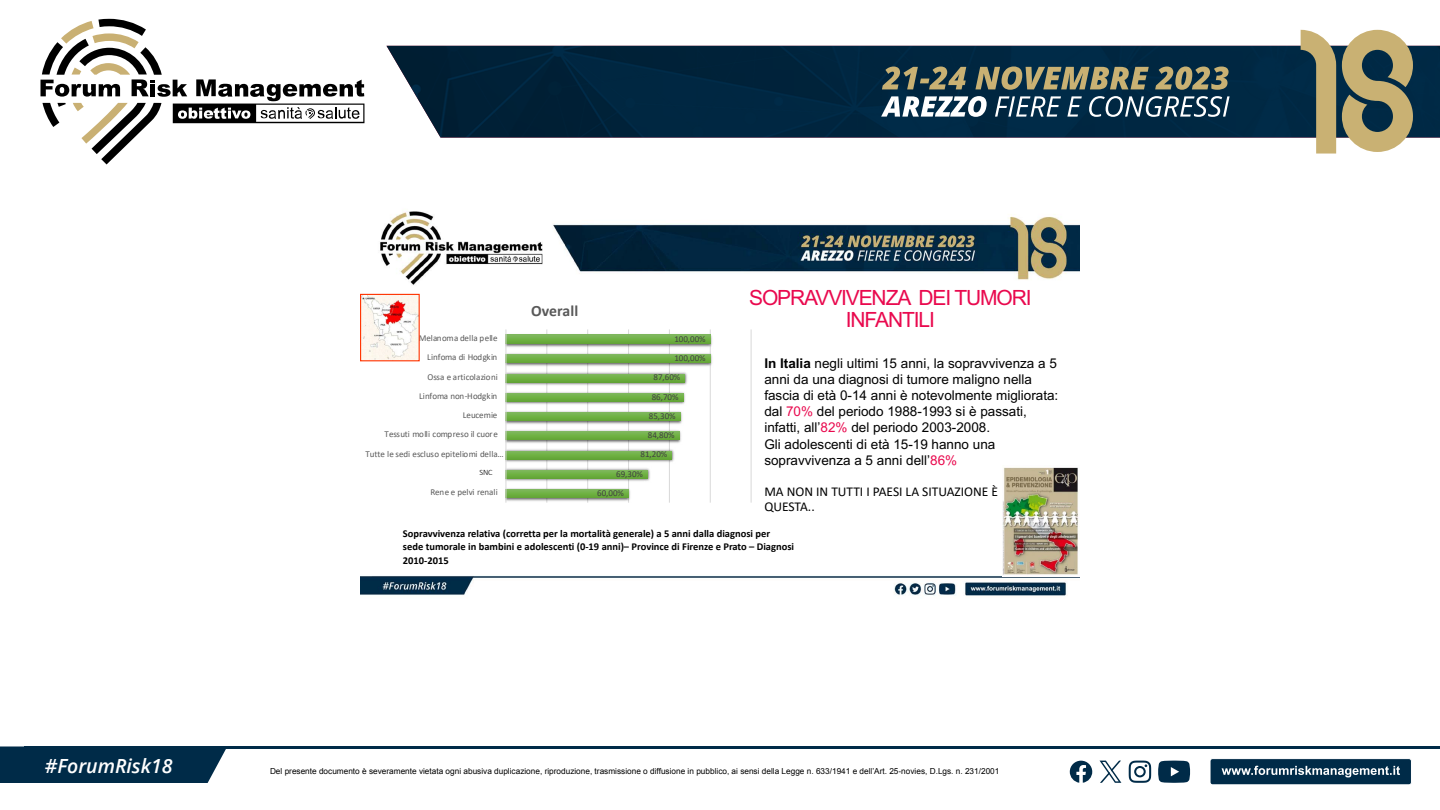
<style>
.page{position:relative;width:1440px;height:810px;background:#fff}
.page>*{position:absolute;margin:0;border:0;box-sizing:border-box;transform-origin:0 0}
.t1{font:21px/21.8px "Arial";letter-spacing:-.055em;color:#e9094e;text-align:center}
.t2{font:italic 600 19.5px "Open Sans";color:#fff}
.t3{font:700 15.75px "Calibri";letter-spacing:.005em;color:#595959}
.t4{font:13.5px/16.1px "Arial";color:#000}
.t5{font:13.5px/15.7px "Calibri";color:#000}
.t6{font:700 10.5px/13.1px "Calibri";color:#000}
.t7{font:9px "Calibri";color:#595959}
.t8{font:9px "Calibri";color:#404040}
.t9{font:9px "Calibri";letter-spacing:-.025em;color:#595959}
.t10{font:8.25px "Arial";color:#000}
.t11{font:300 8.25px "Calibri";color:#000}
.s1{font-weight:700}
.s2{color:#e9094e}
</style>
<div class="page">
<div style="left:0;top:746px;width:226px;height:37px;background:#002b48"></div>
<div style="left:1210px;top:759px;width:201px;height:26px;background:#002b48;border-radius:3px"></div>
<div style="left:1210px;top:758px;width:202px;height:27px;border:1px solid #fff;border-radius:3px"></div>
<svg style="left:1222px;top:766px;width:178px;height:11px"></svg>
<hr style="left:24px;top:746px;width:1416px;height:3px;background:#002b48">
<img style="left:386px;top:46px;width:1054px;height:92px">
<svg style="left:1342px;top:30px;width:71px;height:122px;background:#9a9575"></svg>
<svg style="left:1301px;top:30px;width:35px;height:124px;background:#929074"></svg>
<svg style="left:40px;top:19px;width:324px;height:145px"></svg>
<svg style="left:881px;top:96px;width:349px;height:21px"></svg>
<svg style="left:882px;top:66px;width:347px;height:24px;background:#656c5b"></svg>
<svg style="left:1129px;top:761px;width:22px;height:22px"></svg>
<svg style="left:1158px;top:761px;width:32px;height:22px"></svg>
<svg style="left:1070px;top:761px;width:22px;height:22px"></svg>
<svg style="left:1100px;top:761px;width:21px;height:22px"></svg>
<img style="left:360px;top:211px;width:720px;height:385px">
<hr style="left:547px;top:329px;width:1px;height:174px;background:#d9d9d9">
<hr style="left:587px;top:329px;width:1px;height:174px;background:#d9d9d9">
<hr style="left:628px;top:329px;width:1px;height:174px;background:#d9d9d9">
<hr style="left:669px;top:329px;width:1px;height:174px;background:#d9d9d9">
<hr style="left:710px;top:329px;width:1px;height:174px;background:#d9d9d9">
<hr style="left:751px;top:329px;width:1px;height:174px;background:#d9d9d9">
<img style="left:505px;top:332px;width:209px;height:16px">
<img style="left:505px;top:352px;width:209px;height:15px">
<img style="left:505px;top:371px;width:183px;height:16px">
<img style="left:505px;top:390px;width:182px;height:16px">
<img style="left:505px;top:409px;width:179px;height:16px">
<img style="left:505px;top:429px;width:178px;height:15px">
<img style="left:505px;top:448px;width:170px;height:16px">
<img style="left:505px;top:467px;width:146px;height:16px">
<img style="left:505px;top:486px;width:127px;height:16px">
<svg style="left:507px;top:335px;width:203px;height:9px;background:#70af47"></svg>
<svg style="left:507px;top:354px;width:203px;height:9px;background:#71b048"></svg>
<svg style="left:507px;top:373px;width:178px;height:9px;background:#79b154"></svg>
<svg style="left:507px;top:392px;width:176px;height:9px;background:#7db659"></svg>
<svg style="left:507px;top:412px;width:173px;height:9px;background:#70af47"></svg>
<svg style="left:507px;top:431px;width:172px;height:9px;background:#71b048"></svg>
<svg style="left:507px;top:450px;width:165px;height:9px"></svg>
<svg style="left:507px;top:469px;width:141px;height:9px"></svg>
<svg style="left:507px;top:489px;width:122px;height:9px"></svg>
<hr style="left:506px;top:329px;width:1px;height:174px;background:#d9d9d9">
<div style="left:374px;top:465px;width:124px;height:15px;background:#fff"></div>
<img style="left:362px;top:296px;width:56px;height:63px">
<div style="left:360px;top:294px;width:60px;height:67px;border:1px solid #f30"></div>
<img style="left:1002px;top:465px;width:78px;height:111px">
<p class="t7" style="left:419px;top:332px;width:80px">Melanoma della pelle</p>
<p class="t9" style="left:427px;top:351px;width:71px">Linfoma di Hodgkin</p>
<p class="t7" style="left:427px;top:370px;width:72px">Ossa e articolazioni</p>
<p class="t9" style="left:419px;top:390px;width:80px">Linfoma non-Hodgkin</p>
<p class="t7" style="left:463px;top:409px;width:36px">Leucemie</p>
<p class="t7" style="left:385px;top:428px;width:115px">Tessuti molli compreso il cuore</p>
<p class="t7" style="left:365px;top:447px;width:140px">Tutte le sedi escluso epiteliomi della…</p>
<p class="t7" style="left:468px;top:467px;width:31px">Cervello</p>
<p class="t7" style="left:431px;top:486px;width:69px">Rene e pelvi renali</p>
<p class="t11" style="left:480px;top:467px;width:15px">SNC</p>
<p class="t3" style="left:531px;top:299px;width:49px">Overall</p>
<p class="t8" style="left:674px;top:333px;width:33px">100,00%</p>
<p class="t8" style="left:674px;top:352px;width:33px">100,00%</p>
<p class="t8" style="left:654px;top:371px;width:28px">87,60%</p>
<p class="t8" style="left:652px;top:390px;width:28px">86,70%</p>
<p class="t8" style="left:649px;top:410px;width:28px">85,30%</p>
<p class="t8" style="left:648px;top:429px;width:28px">84,80%</p>
<p class="t8" style="left:640px;top:448px;width:28px">81,20%</p>
<p class="t8" style="left:616px;top:467px;width:28px">69,30%</p>
<p class="t8" style="left:597px;top:487px;width:28px">60,00%</p>
<h1 class="t1" style="left:749px;top:287px;width:284px">SOPRAVVIVENZA DEI TUMORI<br>INFANTILI</h1>
<p class="t4" style="left:764px;top:355px;width:296px"><span class="s1">In Italia</span> negli ultimi 15 anni, la sopravvivenza a 5 anni da una diagnosi di tumore maligno nella fascia di età 0-14 anni è notevolmente migliorata: dal <span class="s2">70%</span> del periodo 1988-1993 si è passati, infatti, all’<span class="s2">82%</span> del periodo 2003-2008.<br>Gli adolescenti di età 15-19 hanno una sopravvivenza a 5 anni dell’<span class="s2">86%</span></p>
<p class="t5" style="left:764px;top:483px;width:235px">MA NON IN TUTTI I PAESI LA SITUAZIONE È<br>QUESTA..</p>
<p class="t6" style="left:403px;top:527px;width:393px">Sopravvivenza relativa (corretta per la mortalità generale) a 5 anni dalla diagnosi per<br>sede tumorale in bambini e adolescenti (0-19 anni)– Province di Firenze e Prato – Diagnosi<br>2010-2015</p>
<h2 class="t2" style="left:45px;top:752px;width:129px">#ForumRisk18</h2>
<p class="t10" style="left:270px;top:766px;width:731px">Del presente documento è severamente vietata ogni abusiva duplicazione, riproduzione, trasmissione o diffusione in pubblico, ai sensi della Legge n. 633/1941 e dell’Art. 25-novies, D.Lgs. n. 231/2001</p>
</div>
